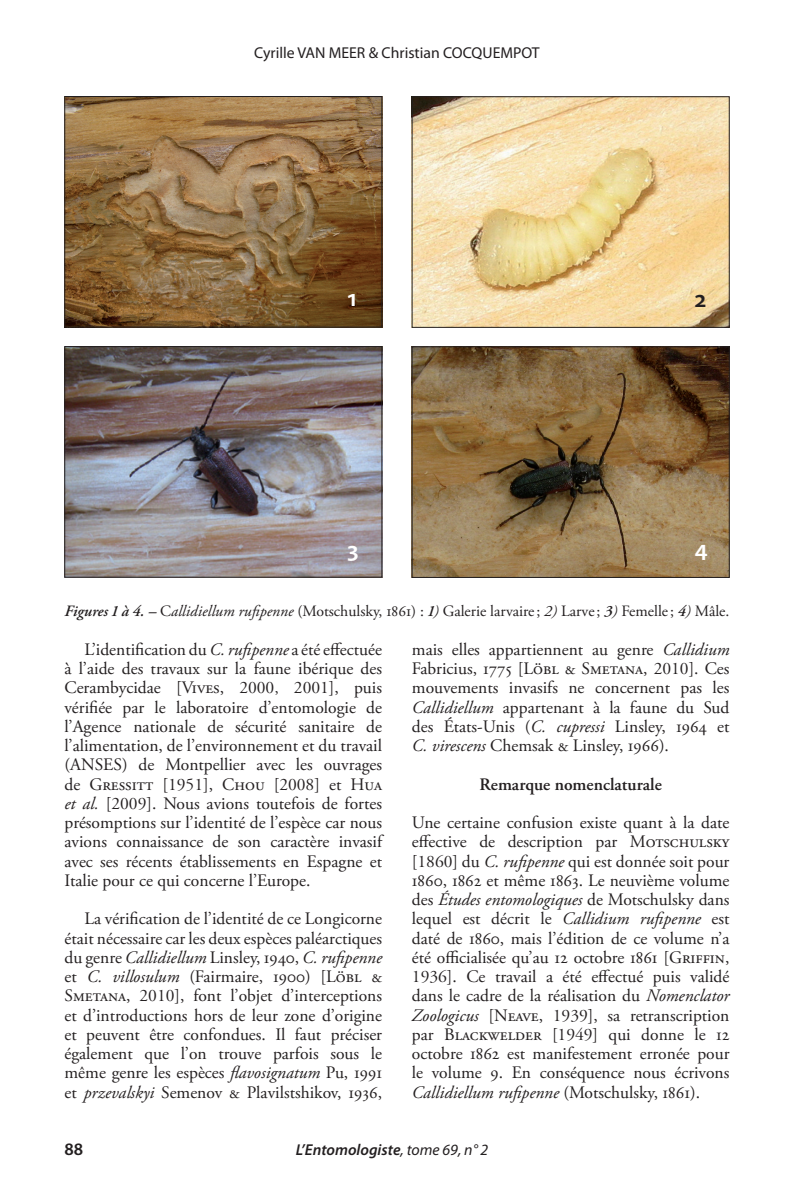
<style>
.page{position:relative;width:794px;height:1191px;background:#fff}
.page>*{position:absolute;margin:0;border:0;box-sizing:border-box;transform-origin:0 0}
.t1{font:600 24.5px "Myriad Pro";color:#fff}
.t2{font:600 24.5px "Myriad Pro";color:#231f20}
.t3{font:17.5px/19.2px "Adobe Garamond Pro";color:#231f20;text-align:justify}
.t4{font:600 17.5px "Adobe Garamond Pro";color:#231f20}
.t5{font:600 17.5px "Myriad Pro";color:#231f20}
.t6{font:15.75px "Adobe Garamond Pro";letter-spacing:-.005em;color:#231f20}
.t7{font:15.75px "Myriad Pro";color:#231f20}
.t8{font:italic 600 15.75px "Myriad Pro";color:#231f20}
.s1{font-style:inherit}
.s2{font-weight:600;font-style:italic}
.s3{font-style:italic}
.s4{font-weight:400}
</style>
<div class="page">
<img style="left:66px;top:98px;width:314px;height:227px">
<div style="left:64px;top:96px;width:318px;height:231px;border:1px solid #231f20"></div>
<img style="left:66px;top:348px;width:314px;height:227px">
<div style="left:64px;top:346px;width:318px;height:231px;border:1px solid #231f20"></div>
<img style="left:414px;top:348px;width:313px;height:227px">
<div style="left:412px;top:346px;width:317px;height:231px;border:1px solid #231f20"></div>
<img style="left:414px;top:98px;width:313px;height:227px">
<div style="left:412px;top:96px;width:317px;height:231px;border:1px solid #231f20"></div>
<p class="t7" style="left:254px;top:43px;width:287px">Cyrille VAN MEER <span class="s1">&amp;</span> Christian COCQUEMPOT</p>
<h1 class="t1" style="left:347px;top:282px;width:11px">1</h1>
<h1 class="t2" style="left:694px;top:283px;width:13px">2</h1>
<h1 class="t1" style="left:347px;top:534px;width:13px">3</h1>
<h1 class="t1" style="left:694px;top:533px;width:14px">4</h1>
<p class="t6" style="left:64px;top:602px;width:666px"><span class="s2">Figures 1 à 4. –</span> C<span class="s3">allidiellum rufipenne</span> (Motschulsky, 1861) : <span class="s2">1</span><span class="s3">)</span> Galerie larvaire; <span class="s3">2)</span> Larve; <span class="s2">3</span><span class="s3">)</span> Femelle; <span class="s2">4</span><span class="s3">)</span> Mâle.</p>
<p class="t3" style="left:64px;top:640px;width:319px;text-indent:20px">L’identification du <span class="s3">C. rufipenne</span> a été effectuée à l’aide des travaux sur la faune ibérique des Cerambycidae [Vives, 2000, 2001], puis vérifiée par le laboratoire d’entomologie de l’Agence nationale de sécurité sanitaire de l’alimentation, de l’environnement et du travail (ANSES) de Montpellier avec les ouvrages de Gressitt [1951], Chou [2008] et Hua <span class="s3">et al.</span> [2009]. Nous avions toutefois de fortes présomptions sur l’identité de l’espèce car nous avions connaissance de son caractère invasif avec ses récents établissements en Espagne et Italie pour ce qui concerne l’Europe.</p>
<p class="t3" style="left:64px;top:909px;width:319px;text-indent:20px">La vérification de l’identité de ce Longicorne était nécessaire car les deux espèces paléarctiques du genre <span class="s3">Callidiellum</span> Linsley, 1940, <span class="s3">C. rufipenne </span>et <span class="s3">C. villosulum</span> (Fairmaire, 1900) [Löbl &amp; Smetana, 2010], font l’objet d’interceptions et d’introductions hors de leur zone d’origine et peuvent être confondues. Il faut préciser également que l’on trouve parfois sous le même genre les espèces <span class="s3">flavosignatum</span> Pu, 1991 et <span class="s3">przevalskyi</span> Semenov &amp; Plavilstshikov, 1936,</p>
<p class="t3" style="left:412px;top:640px;width:319px">mais elles appartiennent au genre <span class="s3">Callidium </span>Fabricius, 1775 [Löbl &amp; Smetana, 2010]. Ces mouvements invasifs ne concernent pas les <span class="s3">Callidiellum</span> appartenant à la faune du Sud des états-Unis (<span class="s3">C. cupressi</span> Linsley, 1964 et <span class="s3">C. virescens</span> Chemsak &amp; Linsley, 1966).</p>
<p class="t4" style="left:479px;top:774px;width:184px">Remarque nomenclaturale</p>
<p class="t3" style="left:412px;top:813px;width:319px">Une certaine confusion existe quant à la date effective de description par Motschulsky [1860] du <span class="s3">C. rufipenne</span> qui est donnée soit pour 1860, 1862 et même 1863. Le neuvième volume des <span class="s3">études entomologiques</span> de Motschulsky dans lequel est décrit le <span class="s3">Callidium rufipenne</span> est daté de 1860, mais l’édition de ce volume n’a été officialisée qu’au 12 octobre 1861 [Griffin, 1936]. Ce travail a été effectué puis validé dans le cadre de la réalisation du <span class="s3">Nomenclator Zoologicus</span> [Neave, 1939], sa retranscription par Blackwelder [1949] qui donne le 12 octobre 1862 est manifestement erronée pour le volume 9. En conséquence nous écrivons <span class="s3">Callidiellum rufipenne</span> (Motschulsky, 1861).</p>
<p class="t5" style="left:64px;top:1138px;width:20px">88</p>
<p class="t8" style="left:296px;top:1140px;width:193px">L’Entomologiste<span class="s4">, tome 69, n° 2</span></p>
</div>
